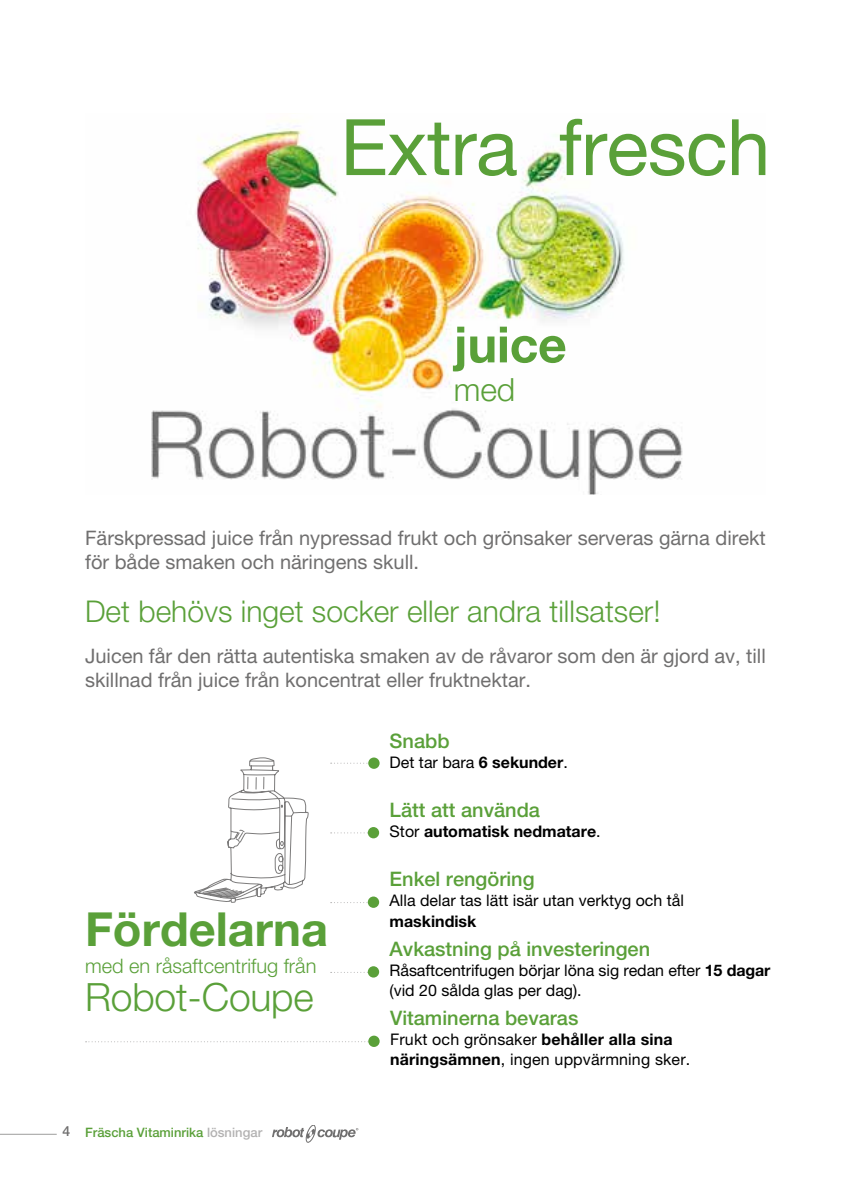
<style>
.page{position:relative;width:851px;height:1191px;background:#fff}
.page>*{position:absolute;margin:0;border:0;box-sizing:border-box;transform-origin:0 0}
.t1{font:78px "Helvetica Neue";letter-spacing:-.01em;color:#5aa039}
.t2{font:700 50px "Helvetica Neue";letter-spacing:-.005em;color:#5aa039}
.t3{font:700 47px "Helvetica Neue";color:#5aa039}
.t4{font:300 39px "Helvetica Neue";letter-spacing:-.005em;color:#5aa039}
.t5{font:300 32px "Helvetica Neue";color:#5aa039}
.t6{font:300 30px "Helvetica Neue";color:#5aa039}
.t7{font:20px/24px "Helvetica Neue";color:#706f6f}
.t8{font:500 20px "Helvetica Neue";color:#5aa039}
.t9{font:300 20px "Helvetica Neue";color:#5aa039}
.t10{font:16px/20px "Helvetica Neue";color:#000}
.t11{font:700 16px "Helvetica Neue";color:#000}
.t12{font:500 13px "Helvetica Neue";color:#5aa039}
.s1{font-weight:700}
.s2{font-size:14px;color:#706f6f}
.s3{color:#b3b2b2}
.s4{font-weight:400}
</style>
<div class="page">
<img style="left:151px;top:120px;width:532px;height:374px">
<svg style="left:330px;top:832px;width:38px;height:1px"></svg>
<svg style="left:330px;top:902px;width:38px;height:1px"></svg>
<svg style="left:330px;top:971px;width:38px;height:2px"></svg>
<div style="left:368px;top:966px;width:11px;height:11px;background:#5aa039;border-radius:50%"></div>
<svg style="left:86px;top:1041px;width:282px;height:1px"></svg>
<div style="left:368px;top:1035px;width:11px;height:12px;background:#5aa039;border-radius:50%"></div>
<div style="left:368px;top:896px;width:11px;height:12px;background:#5aa039;border-radius:50%"></div>
<div style="left:368px;top:827px;width:11px;height:11px;background:#5aa039;border-radius:50%"></div>
<div style="left:368px;top:757px;width:11px;height:12px;background:#5aa039;border-radius:50%"></div>
<svg style="left:194px;top:757px;width:115px;height:145px"></svg>
<hr style="left:0;top:1133px;width:57px;height:1px;background:#9d9d9c">
<svg style="left:272px;top:1125px;width:86px;height:17px"></svg>
<h1 class="t1" style="left:340px;top:101px;width:431px">Extra fresch</h1>
<h2 class="t2" style="left:454px;top:313px;width:114px">juice</h2>
<h3 class="t5" style="left:454px;top:370px;width:63px">med</h3>
<p class="t7" style="left:85px;top:525px;width:682px">Färskpressad juice från nypressad frukt och grönsaker serveras gärna direkt för både smaken och näringens skull.</p>
<h3 class="t6" style="left:85px;top:593px;width:577px">Det behövs inget socker eller andra tillsatser!</h3>
<p class="t7" style="left:85px;top:643px;width:682px">Juicen får den rätta autentiska smaken av de råvaror som den är gjord av, till skillnad från juice från koncentrat eller fruktnektar.</p>
<p class="t8" style="left:389px;top:728px;width:61px">Snabb</p>
<p class="t10" style="left:389px;top:751px;width:180px">Det tar bara <span class="s1">6 sekunder</span>.</p>
<h3 class="t3" style="left:85px;top:900px;width:244px">Fördelarna</h3>
<p class="t9" style="left:85px;top:953px;width:233px">med en råsaftcentrifug från</p>
<h3 class="t4" style="left:85px;top:973px;width:230px">Robot-Coupe</h3>
<p class="t12" style="left:62px;top:1124px;width:201px"><span class="s2">4</span> Fräscha Vitaminrika <span class="s3">lösningar</span></p>
<p class="t8" style="left:389px;top:798px;width:152px">Lätt att använda</p>
<p class="t11" style="left:389px;top:821px;width:212px"><span class="s4">Stor</span> automatisk nedmatare<span class="s4">.</span></p>
<p class="t8" style="left:389px;top:867px;width:146px">Enkel rengöring</p>
<p class="t10" style="left:389px;top:890px;width:296px">Alla delar tas lätt isär utan verktyg och tål</p>
<p class="t11" style="left:389px;top:911px;width:88px">maskindisk</p>
<p class="t8" style="left:389px;top:936px;width:262px">Avkastning på investeringen</p>
<p class="t10" style="left:389px;top:960px;width:382px">Råsaftcentrifugen börjar löna sig redan efter <span class="s1">15 dagar </span>(vid 20 sålda glas per dag).</p>
<p class="t8" style="left:390px;top:1006px;width:190px">Vitaminerna bevaras</p>
<p class="t10" style="left:390px;top:1029px;width:302px">Frukt och grönsaker <span class="s1">behåller alla sina näringsämnen</span>, ingen uppvärmning sker.</p>
</div>
